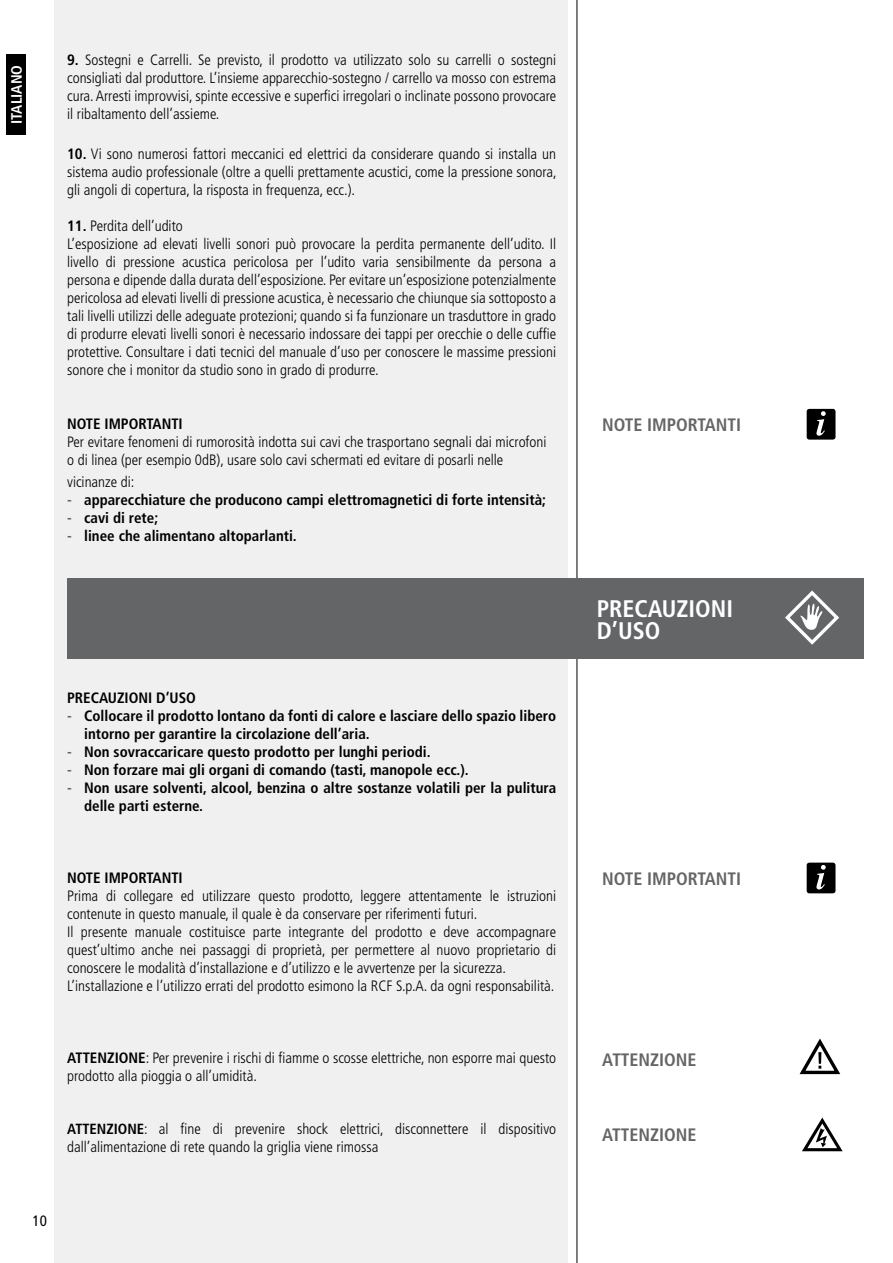
<style>
.page{position:relative;width:893px;height:1263px;background:#fff}
.page>*{position:absolute;margin:0;border:0;box-sizing:border-box;transform-origin:0 0}
.t1{font:700 condensed 24px/22.5px "Frutiger LT Std";color:#fff}
.t2{font:700 condensed 18px "Frutiger LT Std";color:#646567}
.t3{font:300 condensed 15px/18px "Frutiger LT Std";color:#000}
.t4{font:700 condensed 15px/18px "Frutiger LT Std";color:#000}
.t5{font:700 condensed 15px "Frutiger LT Std";color:#fff}
.t6{font:condensed 15px "Frutiger LT Std";color:#000}
.s1{font-weight:700}
.s2{color:#646567}
.s3{font-weight:700;font-size:14.7px}
.s4{font-size:14.7px}
</style>
<div class="page">
<div style="left:54px;top:0;width:514px;height:1263px;background:#f0f0f1"></div>
<hr style="left:577px;top:0;width:1px;height:1263px;background:#000">
<div style="left:6px;top:54px;width:20px;height:81px;background:#000"></div>
<div style="left:67px;top:578px;width:797px;height:81px;background:#646567"></div>
<svg style="left:799px;top:1038px;width:42px;height:37px"></svg>
<svg style="left:785px;top:590px;width:54px;height:55px"></svg>
<div style="left:807px;top:409px;width:28px;height:31px;background:#000;border-radius:3px"></div>
<svg style="left:816px;top:411px;width:10px;height:25px"></svg>
<div style="left:807px;top:863px;width:28px;height:30px;background:#000;border-radius:3px"></div>
<svg style="left:816px;top:865px;width:10px;height:24px"></svg>
<svg style="left:802px;top:1117px;width:41px;height:34px"></svg>
<p class="t5" style="left:8px;top:124px;width:60px;rotate:-90deg">ITALIANO</p>
<p class="t3" style="left:67px;top:51px;width:491px;text-align:justify"><span class="s1">9.</span> Sostegni e Carrelli. Se previsto, il prodotto va utilizzato solo su carrelli o sostegni consigliati dal produttore. L’insieme apparecchio-sostegno / carrello va mosso con estrema cura. Arresti improvvisi, spinte eccessive e superfici irregolari o inclinate possono provocare il ribaltamento dell’assieme.</p>
<p class="t3" style="left:67px;top:145px;width:491px;text-align:justify"><span class="s1">10.</span> Vi sono numerosi fattori meccanici ed elettrici da considerare quando si installa un sistema audio professionale (oltre a quelli prettamente acustici, come la pressione sonora, gli angoli di copertura, la risposta in frequenza, ecc.).</p>
<p class="t3" style="left:67px;top:217px;width:491px"><span class="s1">11.</span> Perdita dell’udito<br>L’esposizione ad elevati livelli sonori può provocare la perdita permanente dell’udito. Il livello di pressione acustica pericolosa per l’udito varia sensibilmente da persona a persona e dipende dalla durata dell’esposizione. Per evitare un’esposizione potenzialmente pericolosa ad elevati livelli di pressione acustica, è necessario che chiunque sia sottoposto a tali livelli utilizzi delle adeguate protezioni; quando si fa funzionare un trasduttore in grado di produrre elevati livelli sonori è necessario indossare dei tappi per orecchie o delle cuffie protettive. Consultare i dati tecnici del manuale d’uso per conoscere le massime pressioni sonore che i monitor da studio sono in grado di produrre.</p>
<p class="t4" style="left:67px;top:415px;width:117px">NOTE IMPORTANTI</p>
<p class="t3" style="left:67px;top:433px;width:481px">Per evitare fenomeni di rumorosità indotta sui cavi che trasportano segnali dai microfoni o di linea (per esempio 0dB), usare solo cavi schermati ed evitare di posarli nelle</p>
<p class="t3" style="left:67px;top:472px;width:69px">vicinanze di:</p>
<p class="t4" style="left:67px;top:490px;width:480px"><span class="s2">-</span> apparecchiature che producono campi elettromagnetici di forte intensità;</p>
<p class="t4" style="left:67px;top:508px;width:93px"><span class="s2">-</span> cavi di rete;</p>
<p class="t4" style="left:67px;top:526px;width:231px"><span class="s2">-</span> linee che alimentano altoparlanti.</p>
<p class="t4" style="left:67px;top:688px;width:130px">PRECAUZIONI D’USO</p>
<p class="t4" style="left:84px;top:706px;width:473px;text-indent:-17px"><span class="s2">-</span> Collocare il prodotto lontano da fonti di calore e lasciare dello spazio libero intorno per garantire la circolazione dell’aria.</p>
<p class="t4" style="left:67px;top:742px;width:365px"><span class="s2">-</span> Non sovraccaricare questo prodotto per lunghi periodi.</p>
<p class="t4" style="left:67px;top:760px;width:403px"><span class="s2">-</span> Non forzare mai gli organi di comando (tasti, manopole ecc.).</p>
<p class="t4" style="left:84px;top:778px;width:473px;text-indent:-17px"><span class="s2">-</span> Non usare solventi, alcool, benzina o altre sostanze volatili per la pulitura delle parti esterne.</p>
<p class="t4" style="left:67px;top:868px;width:117px">NOTE IMPORTANTI</p>
<p class="t3" style="left:67px;top:886px;width:491px">Prima di collegare ed utilizzare questo prodotto, leggere attentamente le istruzioni contenute in questo manuale, il quale è da conservare per riferimenti futuri.<br>Il presente manuale costituisce parte integrante del prodotto e deve accompagnare quest’ultimo anche nei passaggi di proprietà, per permettere al nuovo proprietario di conoscere le modalità d’installazione e d’utilizzo e le avvertenze per la sicurezza.<br>L’installazione e l’utilizzo errati del prodotto esimono la RCF S.p.A. da ogni responsabilità.</p>
<p class="t3" style="left:67px;top:1048px;width:490px"><span class="s1">ATTENZIONE</span>: Per prevenire i rischi di fiamme o scosse elettriche, non esporre mai questo prodotto alla pioggia o all’umidità.</p>
<p class="t3" style="left:67px;top:1120px;width:490px"><span class="s3">ATTENZIONE</span><span class="s4">:</span> al fine di prevenire shock elettrici, disconnettere il dispositivo dall’alimentazione di rete quando la griglia viene rimossa</p>
<p class="t6" style="left:33px;top:1211px;width:16px">10</p>
<p class="t2" style="left:602px;top:414px;width:140px">NOTE IMPORTANTI</p>
<h1 class="t1" style="left:597px;top:597px;width:138px">PRECAUZIONI<br>D’USO</h1>
<p class="t2" style="left:602px;top:868px;width:140px">NOTE IMPORTANTI</p>
<p class="t2" style="left:602px;top:1049px;width:96px">ATTENZIONE</p>
<p class="t2" style="left:602px;top:1124px;width:96px">ATTENZIONE</p>
</div>
